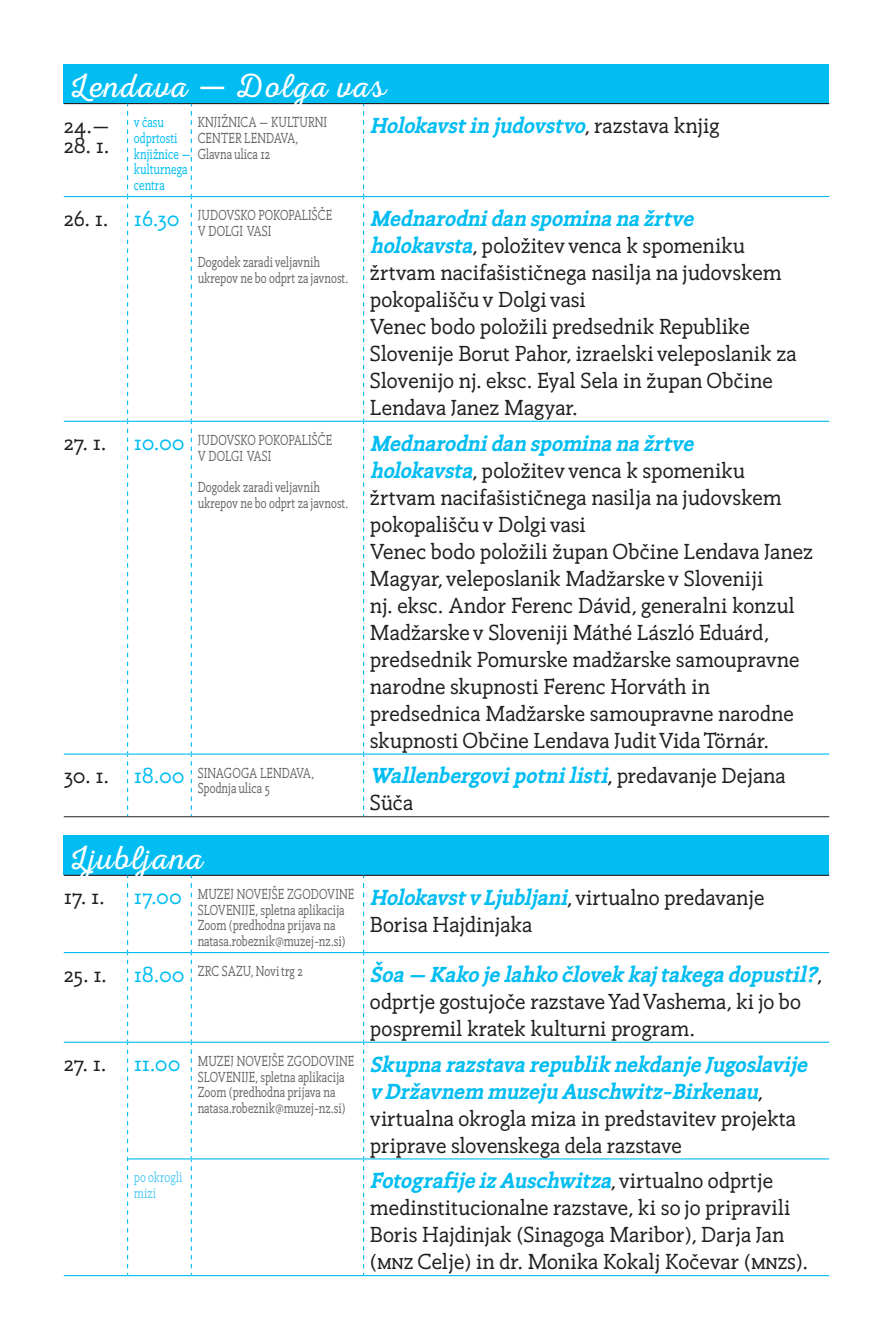
<style>
.page{position:relative;width:893px;height:1340px;background:#fff}
.page>*{position:absolute;margin:0;border:0;box-sizing:border-box;transform-origin:0 0}
.t1{font:33.75px "Nexa Rust Script L 0";letter-spacing:.05em;color:#fff}
.t2{font:20.25px/27px "Hadassa Line Pro V2";letter-spacing:-.005em;color:#231f20}
.t3{font:italic 700 20.25px/27px "Hadassa Line Pro V2";color:#01bdf2}
.t4{font:13.5px/15.8px "Hadassa Line Pro V2";color:#67676a;scale:.8 1}
.t5{font:13.5px/15.8px "Hadassa Line Pro V2";letter-spacing:-.005em;color:#01bdf2;scale:.8 1}
.t6{font:13.5px/15.8px "Hadassa Line Pro V2";color:#56cbf5;scale:.8 1}
.s1{font-family:"Hadassa Line Pro V2"}
.s2{font-weight:400;font-style:normal;color:#231f20}
.s3{font-size:20.25px;color:#01bdf2}
.s4{font-weight:700;font-style:italic;color:#01bdf2}
.s5{font-size:20.25px;color:#231f20}
</style>
<div class="page">
<div style="left:64px;top:64px;width:765px;height:40px;background:#01bdf2"></div>
<svg style="left:127px;top:104px;width:1px;height:712px"></svg>
<svg style="left:191px;top:104px;width:1px;height:712px"></svg>
<svg style="left:363px;top:104px;width:1px;height:712px"></svg>
<hr style="left:64px;top:196px;width:64px;height:1px;background:#01bdf2">
<hr style="left:128px;top:196px;width:63px;height:1px;background:#01bdf2">
<hr style="left:191px;top:196px;width:173px;height:1px;background:#01bdf2">
<hr style="left:364px;top:196px;width:465px;height:1px;background:#01bdf2">
<hr style="left:64px;top:421px;width:64px;height:1px;background:#01bdf2">
<hr style="left:128px;top:421px;width:63px;height:1px;background:#01bdf2">
<hr style="left:191px;top:421px;width:173px;height:1px;background:#01bdf2">
<hr style="left:364px;top:421px;width:465px;height:1px;background:#01bdf2">
<hr style="left:64px;top:753px;width:64px;height:1px;background:#01bdf2">
<hr style="left:128px;top:753px;width:63px;height:1px;background:#01bdf2">
<hr style="left:191px;top:753px;width:173px;height:1px;background:#01bdf2">
<hr style="left:364px;top:753px;width:465px;height:1px;background:#01bdf2">
<hr style="left:64px;top:816px;width:64px;height:1px;background:#231f20">
<hr style="left:128px;top:816px;width:63px;height:1px;background:#231f20">
<hr style="left:191px;top:816px;width:173px;height:1px;background:#231f20">
<hr style="left:364px;top:816px;width:465px;height:1px;background:#231f20">
<hr style="left:64px;top:103px;width:64px;height:1px;background:#231f20">
<hr style="left:128px;top:103px;width:63px;height:1px;background:#231f20">
<hr style="left:191px;top:103px;width:173px;height:1px;background:#231f20">
<hr style="left:364px;top:103px;width:465px;height:1px;background:#231f20">
<div style="left:64px;top:835px;width:765px;height:40px;background:#01bdf2"></div>
<hr style="left:64px;top:1274px;width:64px;height:2px;background:#01bdf2">
<svg style="left:127px;top:876px;width:1px;height:398px"></svg>
<svg style="left:191px;top:876px;width:1px;height:398px"></svg>
<svg style="left:363px;top:876px;width:1px;height:398px"></svg>
<hr style="left:64px;top:952px;width:64px;height:1px;background:#01bdf2">
<hr style="left:128px;top:952px;width:63px;height:1px;background:#01bdf2">
<hr style="left:191px;top:952px;width:173px;height:1px;background:#01bdf2">
<hr style="left:364px;top:952px;width:465px;height:1px;background:#01bdf2">
<hr style="left:64px;top:1041px;width:64px;height:1px;background:#01bdf2">
<hr style="left:128px;top:1041px;width:63px;height:1px;background:#01bdf2">
<hr style="left:191px;top:1041px;width:173px;height:1px;background:#01bdf2">
<hr style="left:364px;top:1041px;width:465px;height:1px;background:#01bdf2">
<hr style="left:128px;top:1158px;width:63px;height:1px;background:#01bdf2">
<hr style="left:191px;top:1158px;width:173px;height:1px;background:#01bdf2">
<hr style="left:364px;top:1158px;width:465px;height:1px;background:#01bdf2">
<hr style="left:128px;top:1274px;width:63px;height:2px;background:#01bdf2">
<hr style="left:191px;top:1274px;width:173px;height:2px;background:#01bdf2">
<hr style="left:364px;top:1274px;width:465px;height:2px;background:#01bdf2">
<hr style="left:64px;top:874px;width:64px;height:2px;background:#231f20">
<hr style="left:128px;top:874px;width:63px;height:2px;background:#231f20">
<hr style="left:191px;top:874px;width:173px;height:2px;background:#231f20">
<hr style="left:364px;top:874px;width:465px;height:2px;background:#231f20">
<h1 class="t1" style="left:70px;top:68px;width:317px">Lendava <span class="s1">–</span> Dolga vas</h1>
<p class="t2" style="left:64px;top:112px;width:47px">24.–</p>
<p class="t2" style="left:64px;top:133px;width:47px">28. 1.</p>
<p class="t5" style="left:134px;top:115px;width:73px">v času odprtosti knjižnice – kulturnega centra</p>
<p class="t4" style="left:198px;top:115px;width:163px">KNJIŽNICA – KULTURNI<br>CENTER LENDAVA,<br>Glavna ulica 12</p>
<p class="t3" style="left:370px;top:113px;width:351px">Holokavstinjudovstvo<span class="s2">, r a z s t a v a k n j i g</span></p>
<p class="t2" style="left:64px;top:205px;width:46px">26. 1.</p>
<p class="t4" style="left:134px;top:208px;width:249px;text-align:center"><span class="s3">16.30</span> JUDOVSKO POKOPALIŠČE<br>V DOLGI VASI</p>
<p class="t4" style="left:198px;top:255px;width:190px">Dogodek zaradi veljavnih ukrepov ne bo odprt za javnost.</p>
<p class="t2" style="left:64px;top:430px;width:44px">27. 1.</p>
<p class="t4" style="left:134px;top:432px;width:249px;text-align:center"><span class="s3">10.00</span> JUDOVSKO POKOPALIŠČE<br>V DOLGI VASI</p>
<p class="t4" style="left:198px;top:480px;width:190px">Dogodek zaradi veljavnih ukrepov ne bo odprt za javnost.</p>
<p class="t2" style="left:370px;top:206px;width:428px"><span class="s4">Mednarodnidanspominanažrtve holokavsta</span>, položitev venca k spomeniku žrtvam nacifašističnega nasilja na judovskem pokopališču v Dolgi vasi<br>Venec bodo položili predsednik Republike Slovenije Borut Pahor, izraelski veleposlanik za Slovenijo nj. eksc. Eyal Sela in župan Občine Lendava Janez Magyar.</p>
<p class="t2" style="left:370px;top:430px;width:445px"><span class="s4">Mednarodnidanspominanažrtve<br>holokavsta</span>, položitev venca k spomeniku žrtvam nacifašističnega nasilja na judovskem pokopališču v Dolgi vasi<br>Venec bodo položili župan Občine Lendava Janez Magyar, veleposlanik Madžarske v Sloveniji<br>nj. eksc. Andor Ferenc Dávid, generalni konzul Madžarske v Sloveniji Máthé László Eduárd, predsednik Pomurske madžarske samoupravne narodne skupnosti Ferenc Horváth in predsednica Madžarske samoupravne narodne skupnosti Občine Lendava Judit Vida Törnár.</p>
<p class="t4" style="left:198px;top:765px;width:147px;text-indent:-134px"><span class="s5">30. 1.</span> <span class="s3">18.00</span> SINAGOGA LENDAVA,<br>Spodnja ulica 5</p>
<p class="t3" style="left:370px;top:763px;width:417px">Wallenbergovipotnilisti<span class="s2">, p r e d a v a n j e D e j a n a<br>Süča</span></p>
<h1 class="t1" style="left:70px;top:839px;width:135px">Ljubljana</h1>
<p class="t2" style="left:64px;top:884px;width:43px">17. 1.</p>
<p class="t4" style="left:198px;top:886px;width:197px;text-indent:-64px"><span class="s3">17.00</span> MUZEJ NOVEJŠE ZGODOVINE<br>SLOVENIJE, spletna aplikacija<br>Zoom (predhodna prijava na natasa.robeznik@muzej-nz.si)</p>
<p class="t2" style="left:370px;top:884px;width:396px"><span class="s4">HolokavstvLjubljani</span>, v i r t u a l n o p r e d av a nj e<br>Borisa Hajdinjaka</p>
<p class="t2" style="left:64px;top:961px;width:45px">25. 1.</p>
<p class="t4" style="left:134px;top:963px;width:212px"><span class="s3">18.00</span> ZRC SAZU, Novi trg 2</p>
<p class="t2" style="left:370px;top:961px;width:456px"><span class="s4">Šoa– Kakojelahkočlovekkajtakegadopustil?</span>, odprtje gostujoče razstave Yad Vashema, ki jo bo pospremil kratek kulturni program.</p>
<p class="t2" style="left:64px;top:1050px;width:44px">27. 1.</p>
<p class="t4" style="left:198px;top:1053px;width:197px;text-indent:-64px"><span class="s3">11.00</span> MUZEJ NOVEJŠE ZGODOVINE<br>SLOVENIJE, spletna aplikacija<br>Zoom (predhodna prijava na natasa.robeznik@muzej-nz.si)</p>
<p class="t3" style="left:370px;top:1051px;width:445px">SkupnarazstavarepubliknekdanjeJugoslavije vDržavnem muzejuAuschwitz-Birkenau<span class="s2">, virtualna okrogla miza in predstavitev projekta priprave slovenskega dela razstave</span></p>
<p class="t6" style="left:134px;top:1170px;width:62px">po okrogli mizi</p>
<p class="t2" style="left:370px;top:1167px;width:440px"><span class="s4">FotografijeizAuschwitza</span>, v i r t u a l n o o d p r t j e medinstitucionalne razstave, ki so jo pripravili Boris Hajdinjak (Sinagoga Maribor), Darja Jan (MNZ Celje) in dr. Monika Kokalj Kočevar (MNZS).</p>
</div>
